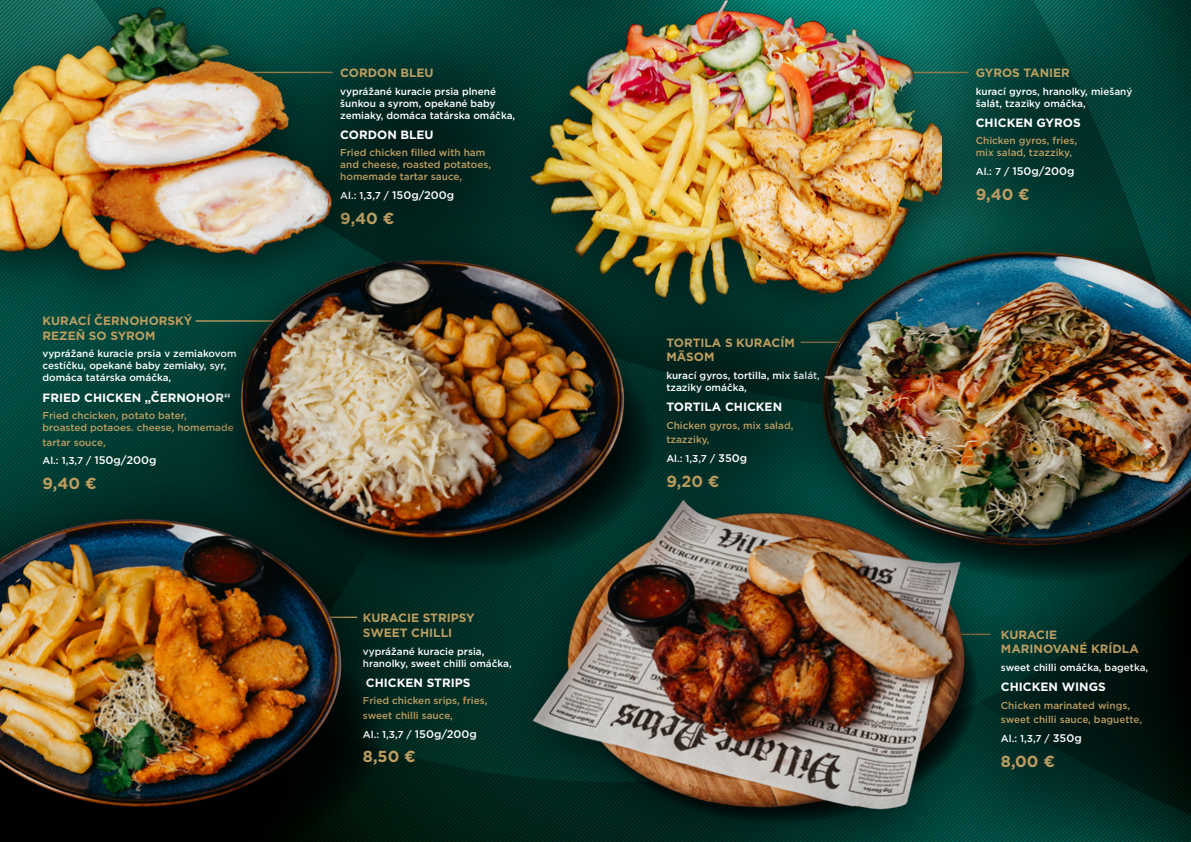
<style>
.page{position:relative;width:1191px;height:842px;background:#fff}
.page>*{position:absolute;margin:0;border:0;box-sizing:border-box;transform-origin:0 0}
.t1{font:700 16px "Gotham";color:#be9d60}
.t2{font:700 12px/14.4px "Gotham";color:#be9d60}
.t3{font:700 12px "Gotham";color:#fff}
.t4{font:500 11px "Gotham";color:#fff}
.t5{font:500 10px/12px "Gotham";color:#fff}
.t6{font:500 10px/12px "Gotham";color:#be9d60}
.s1{color:#fff}
.s2{font-size:11px;color:#fff}
.s3{font-size:11px}
.s4{font-size:10px}
</style>
<div class="page">
<img style="left:0;top:327px;width:483px;height:515px">
<div style="left:163px;top:285px;width:215px;height:95px;background:#014339"></div>
<svg style="left:376px;top:0;width:82px;height:207px;background:#002e27"></svg>
<svg style="left:989px;top:0;width:97px;height:185px;background:#024037"></svg>
<div style="left:517px;top:188px;width:450px;height:456px;background:#002722"></div>
<svg style="left:1019px;top:608px;width:58px;height:234px;background:#002b24"></svg>
<svg style="left:1086px;top:0;width:105px;height:185px;background:#013e36"></svg>
<svg style="left:1134px;top:137px;width:57px;height:48px;background:#004139"></svg>
<svg style="left:1077px;top:608px;width:114px;height:234px;background:#001913"></svg>
<div style="left:0;top:0;width:376px;height:326px;background:#000;opacity:.7"></div>
<img style="left:0;top:0;width:340px;height:327px">
<div style="left:192px;top:222px;width:482px;height:378px;background:#002c26"></div>
<img style="left:173px;top:207px;width:482px;height:373px">
<div style="left:0;top:479px;width:394px;height:363px;background:#000;opacity:.7"></div>
<img style="left:0;top:491px;width:365px;height:351px">
<div style="left:488px;top:0;width:501px;height:358px;background:#000;opacity:.7"></div>
<img style="left:458px;top:0;width:483px;height:309px">
<div style="left:483px;top:464px;width:536px;height:378px;background:#000;opacity:.7"></div>
<img style="left:490px;top:471px;width:549px;height:366px">
<img style="left:759px;top:185px;width:432px;height:416px">
<p class="t2" style="left:43px;top:314px;width:151px">KURACÍ ČERNOHORSKÝ<br>REZEŇ SO SYROM</p>
<p class="t5" style="left:43px;top:348px;width:195px">vyprážané kuracie prsia v zemiakovom cestíčku, opekané baby zemiaky, syr, domáca tatárska omáčka,</p>
<p class="t3" style="left:43px;top:389px;width:190px">FRIED CHICKEN „ČERNOHOR“</p>
<p class="t6" style="left:43px;top:409px;width:193px">Fried chcicken, potato bater, broasted potaoes. cheese, homemade</p>
<p class="t6" style="left:43px;top:432px;width:115px;line-height:18.9px">tartar souce,<br><span class="s1">Al.: 1,3,7 /</span> <span class="s2">150g/200g</span></p>
<h1 class="t1" style="left:43px;top:473px;width:56px">9,40 €</h1>
<p class="t2" style="left:340px;top:65px;width:95px">CORDON BLEU</p>
<p class="t5" style="left:340px;top:85px;width:176px">vyprážané kuracie prsia plnené šunkou a syrom, opekané baby zemiaky, domáca tatárska omáčka,</p>
<p class="t3" style="left:340px;top:126px;width:95px">CORDON BLEU</p>
<p class="t6" style="left:340px;top:147px;width:152px">Fried chicken filled with ham and cheese, roasted potatoes, homemade tartar sauce,</p>
<p class="t5" style="left:340px;top:190px;width:115px">Al.: 1,3,7 / <span class="s3">150g/200g</span></p>
<h1 class="t1" style="left:340px;top:208px;width:56px">9,40 €</h1>
<p class="t2" style="left:363px;top:611px;width:113px">KURACIE STRIPSY<br>SWEET CHILLI</p>
<p class="t5" style="left:363px;top:645px;width:150px">vyprážané kuracie prsia, hranolky, sweet chilli omáčka,</p>
<p class="t3" style="left:366px;top:674px;width:106px">CHICKEN STRIPS</p>
<p class="t6" style="left:363px;top:693px;width:126px;line-height:14.4px">Fried chicken srips, fries, sweet chilli sauce,</p>
<p class="t5" style="left:363px;top:728px;width:115px">Al.: 1,3,7 / <span class="s3">150g/200g</span></p>
<h1 class="t1" style="left:363px;top:746px;width:54px">8,50 €</h1>
<p class="t2" style="left:666px;top:335px;width:130px">TORTILA S KURACÍM<br>MÄSOM</p>
<p class="t5" style="left:666px;top:369px;width:155px">kurací gyros, tortilla, mix šalát, tzaziky omáčka,</p>
<p class="t3" style="left:666px;top:399px;width:117px">TORTILA CHICKEN</p>
<p class="t6" style="left:666px;top:418px;width:128px;line-height:14.4px">Chicken gyros, mix salad, tzazziky,</p>
<p class="t5" style="left:666px;top:452px;width:82px">Al.: 1,3,7 / <span class="s3">350g</span></p>
<h1 class="t1" style="left:666px;top:471px;width:54px">9,20 €</h1>
<p class="t2" style="left:975px;top:65px;width:96px">GYROS TANIER</p>
<p class="t5" style="left:975px;top:85px;width:158px">kurací gyros, hranolky, miešaný šalát, tzaziky omáčka,</p>
<p class="t3" style="left:975px;top:114px;width:106px">CHICKEN GYROS</p>
<p class="t6" style="left:975px;top:135px;width:103px">Chicken gyros, fries, mix salad, tzazziky,</p>
<p class="t4" style="left:975px;top:164px;width:100px"><span class="s4">Al.: 7 /</span> 150g/200g</p>
<h1 class="t1" style="left:975px;top:184px;width:56px">9,40 €</h1>
<p class="t2" style="left:1001px;top:627px;width:139px">KURACIE<br>MARINOVANÉ KRÍDLA</p>
<p class="t5" style="left:1001px;top:661px;width:149px">sweet chilli omáčka, bagetka,</p>
<p class="t3" style="left:1001px;top:679px;width:106px">CHICKEN WINGS</p>
<p class="t6" style="left:1001px;top:698px;width:143px;line-height:14.4px">Chicken marinated wings, sweet chilli sauce, baguette,</p>
<p class="t5" style="left:1001px;top:732px;width:82px">Al.: 1,3,7 / <span class="s3">350g</span></p>
<h1 class="t1" style="left:1001px;top:751px;width:56px">8,00 €</h1>
</div>
